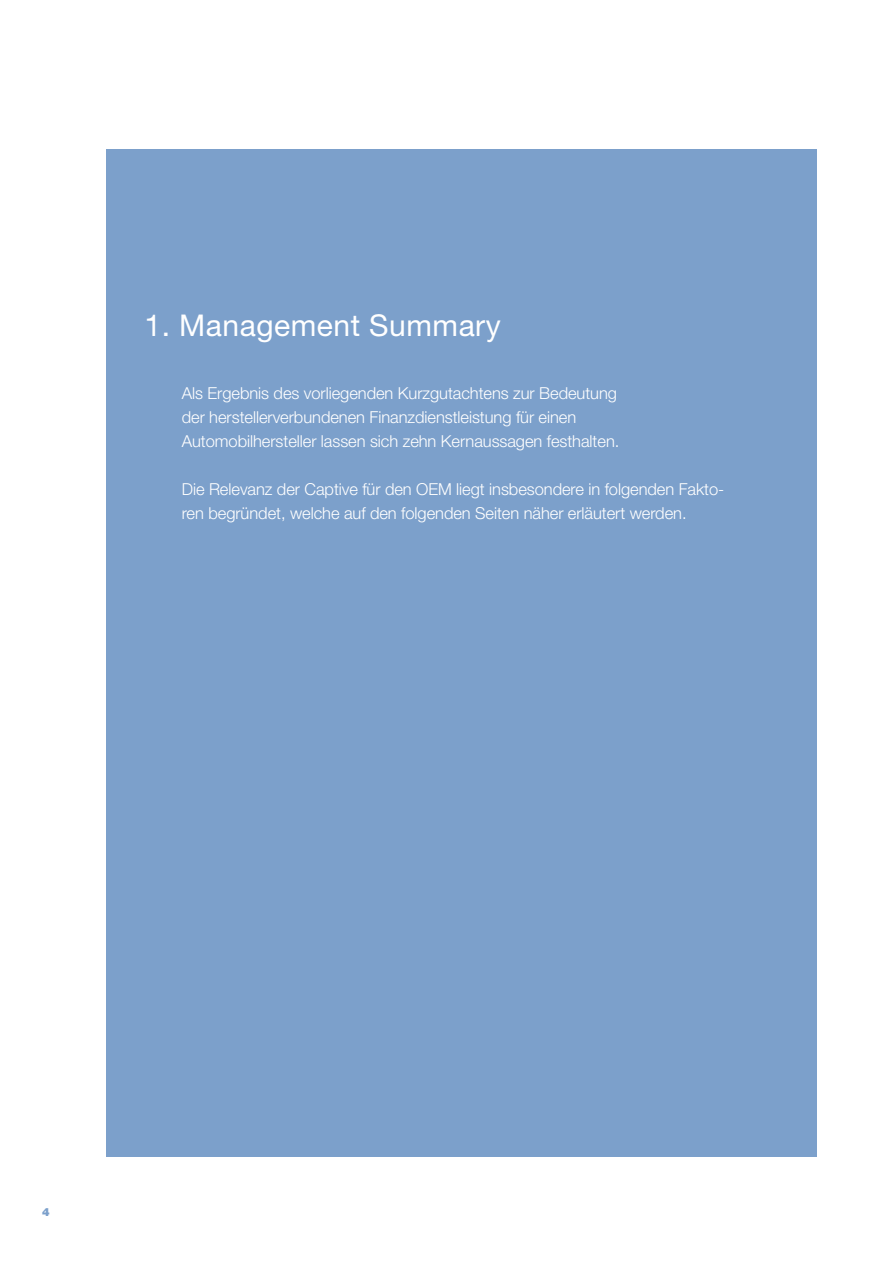
<style>
.page{position:relative;width:893px;height:1263px;background:#fff}
.page>*{position:absolute;margin:0;border:0;box-sizing:border-box;transform-origin:0 0}
.t1{font:30px "Helvetica Neue LT Std";letter-spacing:.015em;color:#fff}
.t2{font:300 16.5px/24px "Helvetica Neue LT Std";letter-spacing:-.005em;color:#fff}
.t3{font:900 11.25px "Helvetica Neue LT Std";color:#7ca0cb}
</style>
<div class="page">
<div style="left:106px;top:149px;width:710px;height:1008px;background:#7ca0cb"></div>
<h1 class="t1" style="left:145px;top:308px;width:358px">1. Management Summary</h1>
<p class="t2" style="left:182px;top:381px;width:439px">Als Ergebnis des vorliegenden Kurzgutachtens zur Bedeutung der herstellerverbundenen Finanzdienstleistung für einen<br>Automobilhersteller lassen sich zehn Kernaussagen festhalten.</p>
<p class="t2" style="left:182px;top:477px;width:544px">Die Relevanz der Captive für den OEM liegt insbesondere in folgenden Fakto&shy;ren begründet, welche auf den folgenden Seiten näher erläutert werden.</p>
<p class="t3" style="left:42px;top:1206px;width:9px">4</p>
</div>
